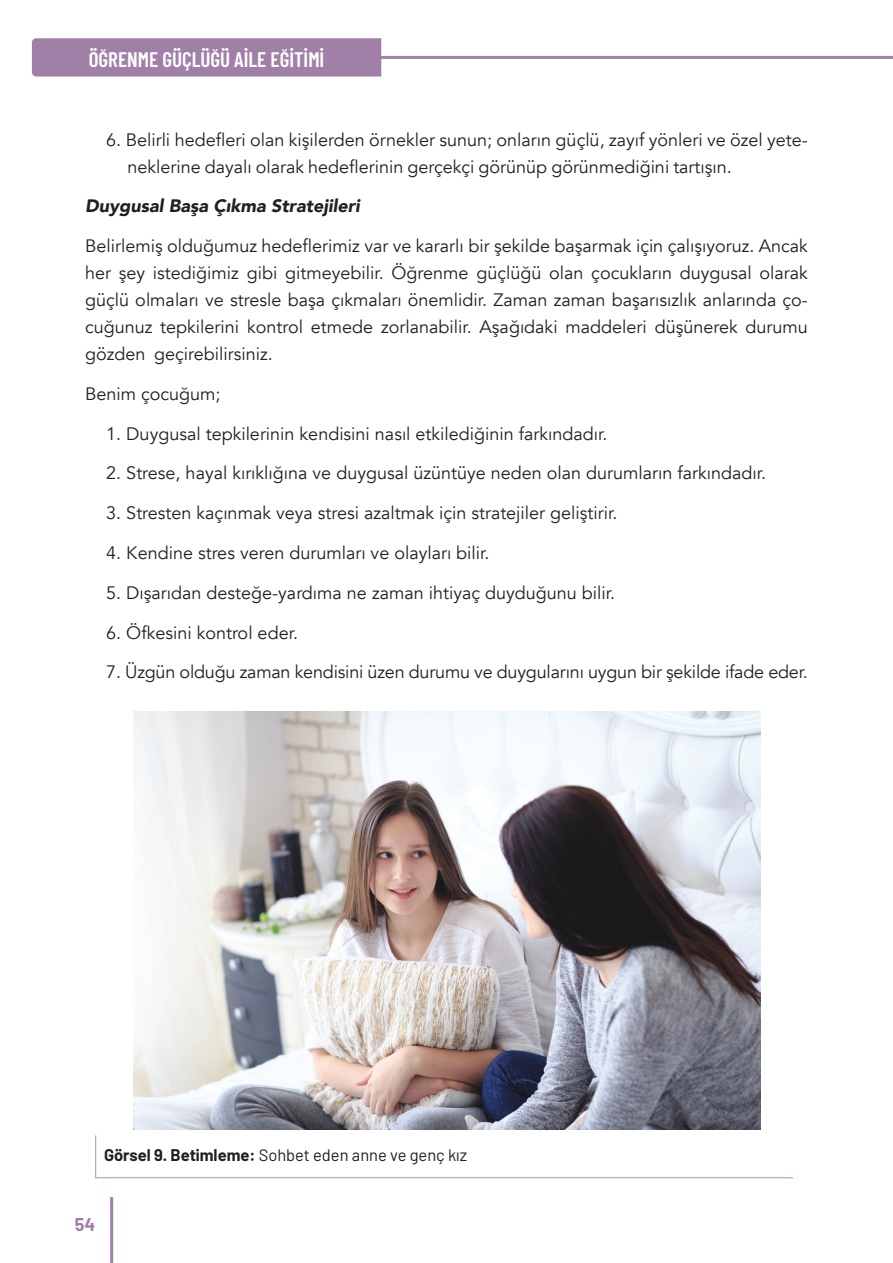
<style>
.page{position:relative;width:893px;height:1263px;background:#fff}
.page>*{position:absolute;margin:0;border:0;box-sizing:border-box;transform-origin:0 0}
.t1{font:600 21px "Barlow Condensed";color:#fff}
.t2{font:18px/27px "Avenir";color:#231f20}
.t3{font:italic 900 18px "Avenir";color:#231f20}
.t4{font:700 18px "Barlow";color:#a080a7}
.t5{font:16.5px "Barlow";color:#231f20}
.s1{font-weight:700}
</style>
<div class="page">
<hr style="left:110px;top:1197px;width:3px;height:66px;background:#a080a7">
<div style="left:32px;top:38px;width:349px;height:39px;background:#a080a7"></div>
<hr style="left:373px;top:56px;width:520px;height:3px;background:#a080a7">
<img style="left:134px;top:711px;width:626px;height:418px">
<svg style="left:95px;top:1135px;width:698px;height:44px"></svg>
<p class="t1" style="left:89px;top:44px;width:237px">ÖĞRENME GÜÇLÜĞÜ AİLE EĞİTİMİ</p>
<p class="t2" style="left:128px;top:126px;width:682px;text-indent:-21px">6. Belirli hedefleri olan kişilerden örnekler sunun; onların güçlü, zayıf yönleri ve özel yete&shy;neklerine dayalı olarak hedeflerinin gerçekçi görünüp görünmediğini tartışın.</p>
<p class="t3" style="left:85px;top:191px;width:276px">Duygusal Başa Çıkma Stratejileri</p>
<p class="t2" style="left:85px;top:233px;width:724px;text-align:justify">Belirlemiş olduğumuz hedeflerimiz var ve kararlı bir şekilde başarmak için çalışıyoruz. Ancak her şey istediğimiz gibi gitmeyebilir. Öğrenme güçlüğü olan çocukların duygusal olarak güçlü olmaları ve stresle başa çıkmaları önemlidir. Zaman zaman başarısızlık anlarında ço&shy;cuğunuz tepkilerini kontrol etmede zorlanabilir. Aşağıdaki maddeleri düşünerek durumu gözden geçirebilirsiniz.</p>
<p class="t2" style="left:85px;top:380px;width:137px">Benim çocuğum;</p>
<p class="t2" style="left:106px;top:420px;width:503px">1. Duygusal tepkilerinin kendisini nasıl etkilediğinin farkındadır.</p>
<p class="t2" style="left:106px;top:460px;width:661px">2. Strese, hayal kırıklığına ve duygusal üzüntüye neden olan durumların farkındadır.</p>
<p class="t2" style="left:106px;top:500px;width:513px">3. Stresten kaçınmak veya stresi azaltmak için stratejiler geliştirir.</p>
<p class="t2" style="left:106px;top:540px;width:385px">4. Kendine stres veren durumları ve olayları bilir.</p>
<p class="t2" style="left:106px;top:579px;width:510px">5. Dışarıdan desteğe-yardıma ne zaman ihtiyaç duyduğunu bilir.</p>
<p class="t2" style="left:106px;top:619px;width:193px">6. Öfkesini kontrol eder.</p>
<p class="t2" style="left:106px;top:659px;width:703px">7. Üzgün olduğu zaman kendisini üzen durumu ve duygularını uygun bir şekilde ifade eder.</p>
<p class="t5" style="left:104px;top:1143px;width:364px"><span class="s1">Görsel 9. Betimleme:</span> Sohbet eden anne ve genç kız</p>
<p class="t4" style="left:75px;top:1211px;width:22px">54</p>
</div>
